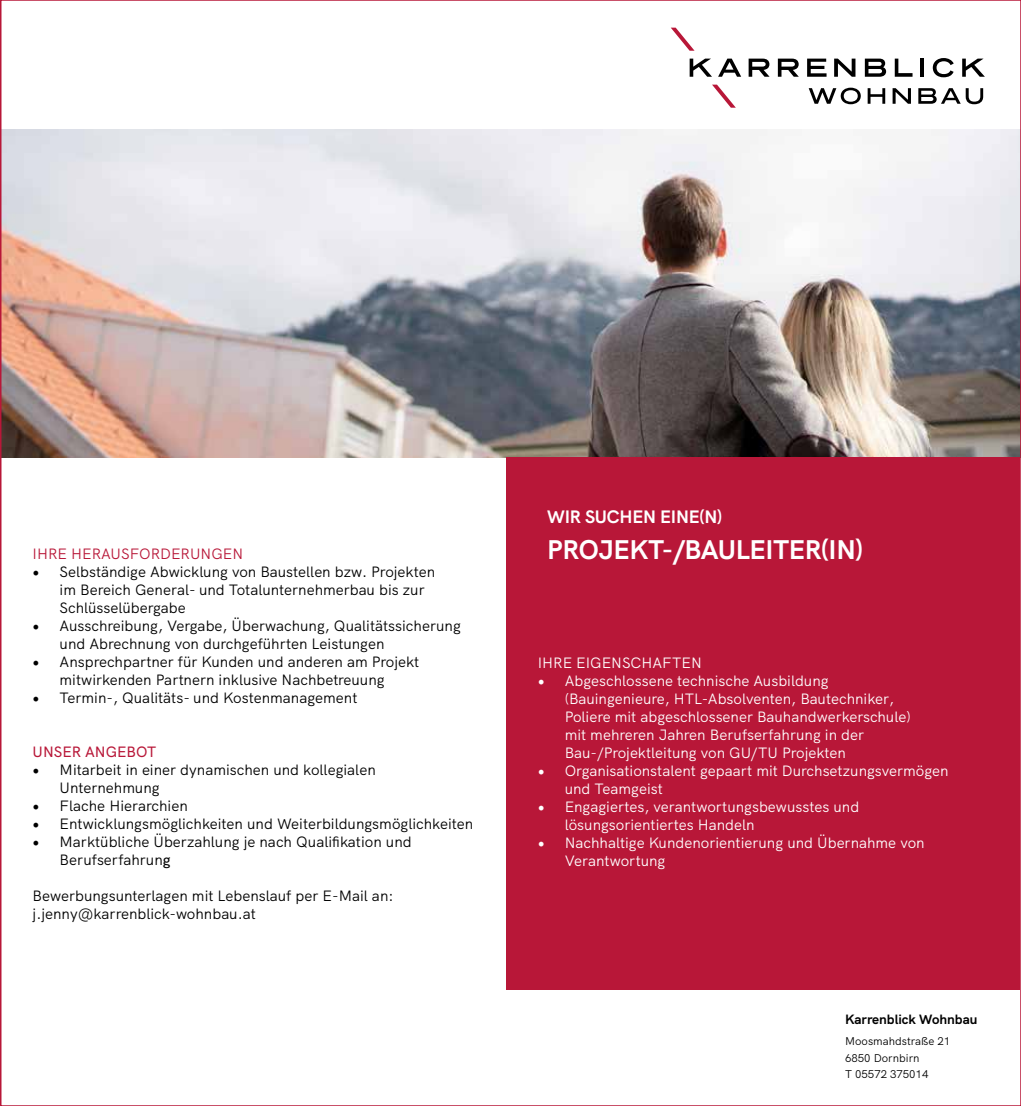
<style>
.page{position:relative;width:1021px;height:1106px;background:#fff}
.page>*{position:absolute;margin:0;border:0;box-sizing:border-box;transform-origin:0 0}
.t1{font:700 27px "HK Grotesk";letter-spacing:-.01em;color:#fff}
.t2{font:700 18px "HK Grotesk";letter-spacing:-.01em;color:#fff}
.t3{font:15px/18px "HK Grotesk";color:#000}
.t4{font:15px/18px "HK Grotesk";color:#fff}
.t5{font:15px "HK Grotesk";color:#b81738}
.t6{font:500 15px "HK Grotesk";color:#b81738}
.t7{font:700 13.5px "HK Grotesk";color:#000}
.t8{font:11.25px/16.5px "HK Grotesk";color:#000}
.s1{font-family:"Minion Pro";font-size:18px}
.s2{font-weight:500}
</style>
<div class="page">
<img style="left:3px;top:129px;width:1014px;height:328px">
<svg style="left:689px;top:59px;width:23px;height:18px"></svg>
<svg style="left:718px;top:59px;width:23px;height:18px"></svg>
<svg style="left:748px;top:59px;width:21px;height:18px"></svg>
<svg style="left:777px;top:59px;width:21px;height:18px"></svg>
<svg style="left:807px;top:59px;width:19px;height:18px"></svg>
<svg style="left:834px;top:59px;width:21px;height:18px"></svg>
<svg style="left:864px;top:59px;width:22px;height:18px"></svg>
<svg style="left:894px;top:59px;width:18px;height:18px"></svg>
<hr style="left:920px;top:59px;width:3px;height:18px;background:#000">
<svg style="left:932px;top:58px;width:21px;height:19px"></svg>
<svg style="left:962px;top:59px;width:22px;height:18px"></svg>
<svg style="left:808px;top:88px;width:52px;height:16px"></svg>
<svg style="left:867px;top:88px;width:18px;height:16px"></svg>
<svg style="left:892px;top:88px;width:19px;height:16px"></svg>
<svg style="left:918px;top:88px;width:65px;height:16px"></svg>
<svg style="left:712px;top:85px;width:23px;height:23px"></svg>
<svg style="left:671px;top:28px;width:23px;height:23px"></svg>
<div style="left:506px;top:457px;width:514px;height:532px;background:#b81738"></div>
<p class="t5" style="left:33px;top:542px;width:212px">IHRE HERAUSFORDERUNGEN</p>
<p class="t3" style="left:60px;top:561px;width:377px;text-indent:-27px"><span class="s1">•</span> Selbständige Abwicklung von Baustellen bzw. Projekten im Bereich General- und Totalunternehmerbau bis zur<br>Schlüsselübergabe</p>
<p class="t3" style="left:60px;top:615px;width:402px;text-indent:-27px"><span class="s1">•</span> Ausschreibung, Vergabe, Überwachung, Qualitätssicherung und Abrechnung von durchgeführten Leistungen</p>
<p class="t3" style="left:33px;top:651px;width:388px;text-align:center"><span class="s1">•</span> Ansprechpartner für Kunden und anderen am Projekt mitwirkenden Partnern inklusive Nachbetreuung</p>
<p class="t3" style="left:33px;top:687px;width:326px"><span class="s1">•</span> Termin-, Qualitäts- und Kostenmanagement</p>
<p class="t6" style="left:33px;top:740px;width:125px">UNSER ANGEBOT</p>
<p class="t3" style="left:60px;top:759px;width:318px;text-indent:-27px"><span class="s1">•</span> Mitarbeit in einer dynamischen und kollegialen<br>Unternehmung</p>
<p class="t3" style="left:33px;top:795px;width:157px"><span class="s1">•</span> Flache Hierarchien</p>
<p class="t3" style="left:33px;top:813px;width:442px"><span class="s1">•</span> Entwicklungsmöglichkeiten und Weiterbildungsmöglichkeiten</p>
<p class="t3" style="left:60px;top:831px;width:353px;text-indent:-27px"><span class="s1">•</span> Marktübliche Überzahlung je nach Qualifikation und<br>Berufserfahrun<span class="s2">g</span></p>
<p class="t3" style="left:33px;top:885px;width:362px">Bewerbungsunterlagen mit Lebenslauf per E-Mail an: j.jenny@karrenblick-wohnbau.at</p>
<p class="t2" style="left:547px;top:502px;width:177px">WIR SUCHEN EINE(N)</p>
<h1 class="t1" style="left:547px;top:528px;width:317px">PROJEKT-/BAULEITER(IN)</h1>
<p class="t4" style="left:537px;top:652px;width:166px">IHRE EIGENSCHAFTEN</p>
<p class="t4" style="left:564px;top:670px;width:347px;text-indent:-27px"><span class="s1">•</span> Abgeschlossene technische Ausbildung (Bauingenieure, HTL-Absolventen, Bautechniker, Poliere mit abgeschlossener Bauhandwerkerschule) mit mehreren Jahren Berufserfahrung in der Bau-/Projektleitung von GU/TU Projekten</p>
<p class="t4" style="left:564px;top:760px;width:385px;text-indent:-27px"><span class="s1">•</span> Organisationstalent gepaart mit Durchsetzungsvermögen und Teamgeist</p>
<p class="t4" style="left:564px;top:796px;width:296px;text-indent:-27px"><span class="s1">•</span> Engagiertes, verantwortungsbewusstes und lösungsorientiertes Handeln</p>
<p class="t4" style="left:564px;top:832px;width:361px;text-indent:-27px"><span class="s1">•</span> Nachhaltige Kundenorientierung und Übernahme von<br>Verantwortung</p>
<p class="t7" style="left:845px;top:1009px;width:134px">Karrenblick Wohnbau</p>
<p class="t8" style="left:845px;top:1032px;width:107px">Moosmahdstraße 21<br>6850 Dornbirn<br>T 05572 375014</p>
</div>
